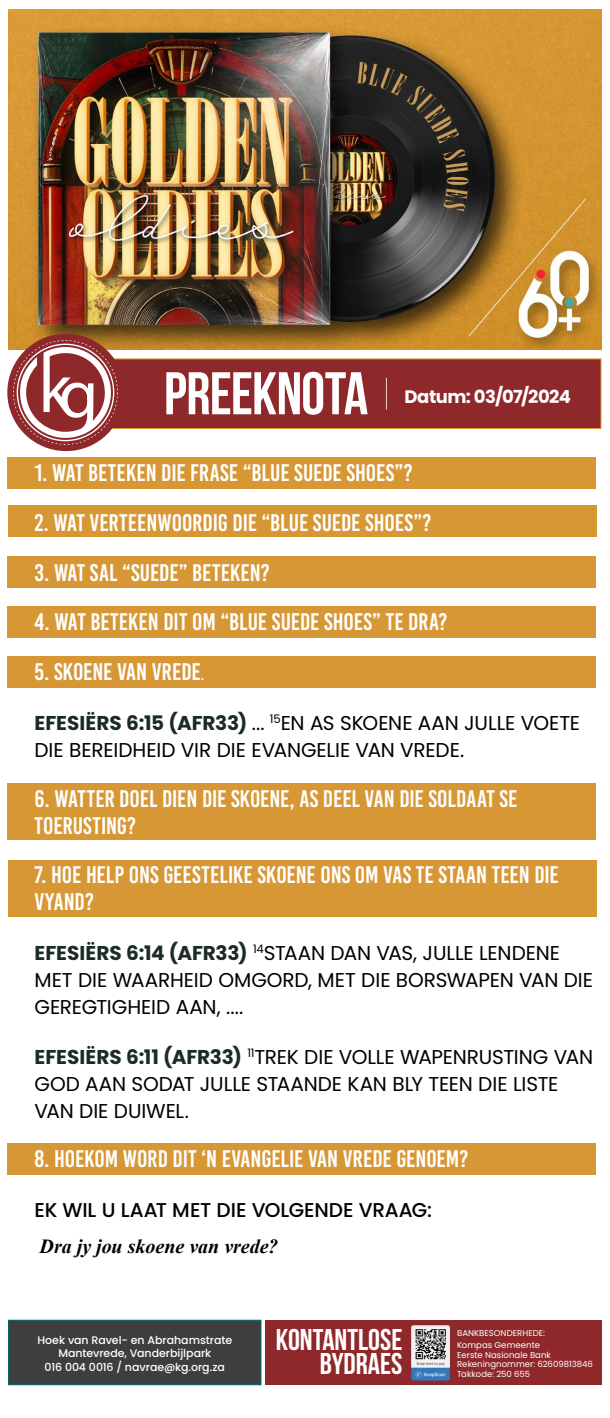
<style>
.page{position:relative;width:610px;height:1418px;background:#fff}
.page>*{position:absolute;margin:0;border:0;box-sizing:border-box;transform-origin:0 0}
.t1{font:700 60px "Bebas Neue";letter-spacing:-.015em;color:#fff}
.t2{font:30px/24px "Bebas Neue";color:#fff;text-align:right}
.t3{font:24px/27px "Bebas Kai";letter-spacing:-.005em;color:#fff}
.t4{font:20px/27px "Poppins";letter-spacing:-.01em;color:#000}
.t5{font:500 20px "Poppins";color:#000}
.t6{font:italic 700 20px "Times New Roman";letter-spacing:-.005em;color:#000}
.t7{font:700 18px "Poppins";letter-spacing:-.03em;color:#fff}
.t8{font:500 11px/13.2px "Poppins";letter-spacing:-.005em;color:#fff;text-align:center}
.t9{font:8.5px/9.5px "Poppins";letter-spacing:.005em;color:#fff}
.s1{font-family:"Poppins";font-weight:300;font-size:20px}
.s2{font-weight:700;color:#1b2c22}
</style>
<div class="page">
<div style="left:7px;top:457px;width:588px;height:32px;background:#d79735"></div>
<div style="left:9px;top:505px;width:587px;height:32px;background:#d79735"></div>
<div style="left:7px;top:556px;width:588px;height:31px;background:#d79735"></div>
<div style="left:7px;top:606px;width:588px;height:32px;background:#d79735"></div>
<div style="left:7px;top:656px;width:588px;height:32px;background:#d79735"></div>
<div style="left:7px;top:1143px;width:588px;height:32px;background:#d79735"></div>
<div style="left:7px;top:783px;width:588px;height:57px;background:#d79735"></div>
<div style="left:9px;top:860px;width:587px;height:56px;background:#d79735"></div>
<img style="left:9px;top:9px;width:592px;height:340px">
<div style="left:53px;top:358px;width:548px;height:71px;background:#8f282b;border:1px solid #dd9d39"></div>
<div style="left:7px;top:334px;width:118px;height:117px;background:#8f282b;border-radius:50%"></div>
<svg style="left:13px;top:338px;width:105px;height:107px"></svg>
<div style="left:265px;top:1319px;width:336px;height:65px;background:#8f282b"></div>
<div style="left:8px;top:1319px;width:253px;height:66px;background:#3e3e3e;border:1px solid #036362"></div>
<img style="left:411px;top:1325px;width:40px;height:56px">
<hr style="left:386px;top:378px;width:1px;height:31px;background:#ebd3bb">
<h1 class="t1" style="left:164px;top:360px;width:206px">PREEKNOTA</h1>
<p class="t7" style="left:404px;top:386px;width:168px">Datum: 03/07/2024</p>
<p class="t3" style="left:34px;top:459px;width:379px">1. WAT BETEKEN DIE FRASE “BLUE SUEDE SHOES”?</p>
<p class="t3" style="left:34px;top:509px;width:398px">2. WAT VERTEENWOORDIG DIE “BLUE SUEDE SHOES”?</p>
<p class="t3" style="left:34px;top:559px;width:237px">3. WAT SAL “SUEDE” BETEKEN?</p>
<p class="t3" style="left:34px;top:609px;width:414px">4. WAT BETEKEN DIT OM “BLUE SUEDE SHOES” TE DRA?</p>
<p class="t3" style="left:34px;top:658px;width:171px">5. SKOENE VAN VREDE<span class="s1">.</span></p>
<p class="t4" style="left:34px;top:709px;width:547px"><span class="s2">EFESIËRS 6:15 (AFR33)</span> ... <sup>15</sup>EN AS SKOENE AAN JULLE VOETE<br>DIE BEREIDHEID VIR DIE EVANGELIE VAN VREDE.</p>
<p class="t3" style="left:34px;top:785px;width:484px">6. WATTER DOEL DIEN DIE SKOENE, AS DEEL VAN DIE SOLDAAT SE<br>TOERUSTING?</p>
<p class="t3" style="left:34px;top:861px;width:525px">7. HOE HELP ONS GEESTELIKE SKOENE ONS OM VAS TE STAAN TEEN DIE<br>VYAND?</p>
<p class="t4" style="left:34px;top:939px;width:560px"><span class="s2">EFESIËRS 6:14 (AFR33)</span> <sup>14</sup>STAAN DAN VAS, JULLE LENDENE<br>MET DIE WAARHEID OMGORD, MET DIE BORSWAPEN VAN DIE<br>GEREGTIGHEID AAN, ....</p>
<p class="t4" style="left:34px;top:1043px;width:560px"><span class="s2">EFESIËRS 6:11 (AFR33)</span> <sup>11</sup>TREK DIE VOLLE WAPENRUSTING VAN<br>GOD AAN SODAT JULLE STAANDE KAN BLY TEEN DIE LISTE<br>VAN DIE DUIWEL.</p>
<p class="t3" style="left:34px;top:1145px;width:435px">8. HOEKOM WORD DIT ‘N EVANGELIE VAN VREDE GENOEM?</p>
<p class="t5" style="left:34px;top:1198px;width:399px">EK WIL U LAAT MET DIE VOLGENDE VRAAG:</p>
<p class="t6" style="left:39px;top:1231px;width:240px">Dra jy jou skoene van vrede?</p>
<p class="t8" style="left:37px;top:1333px;width:196px">Hoek van Ravel- en Abrahamstrate<br>Mantevrede, Vanderbijlpark<br>016 004 0016 / navrae@kg.org.za</p>
<p class="t2" style="left:276px;top:1327px;width:128px">KONTANTLOSE<br>BYDRAES</p>
<p class="t9" style="left:457px;top:1326px;width:89px;line-height:12.3px">BANKBESONDERHEDE:<br>Kompas Gemeente</p>
<p class="t9" style="left:457px;top:1350px;width:137px">Eerste Nasionale Bank<br>Rekeningnommer: 62609813846<br>Takkode: 250 655</p>
</div>
